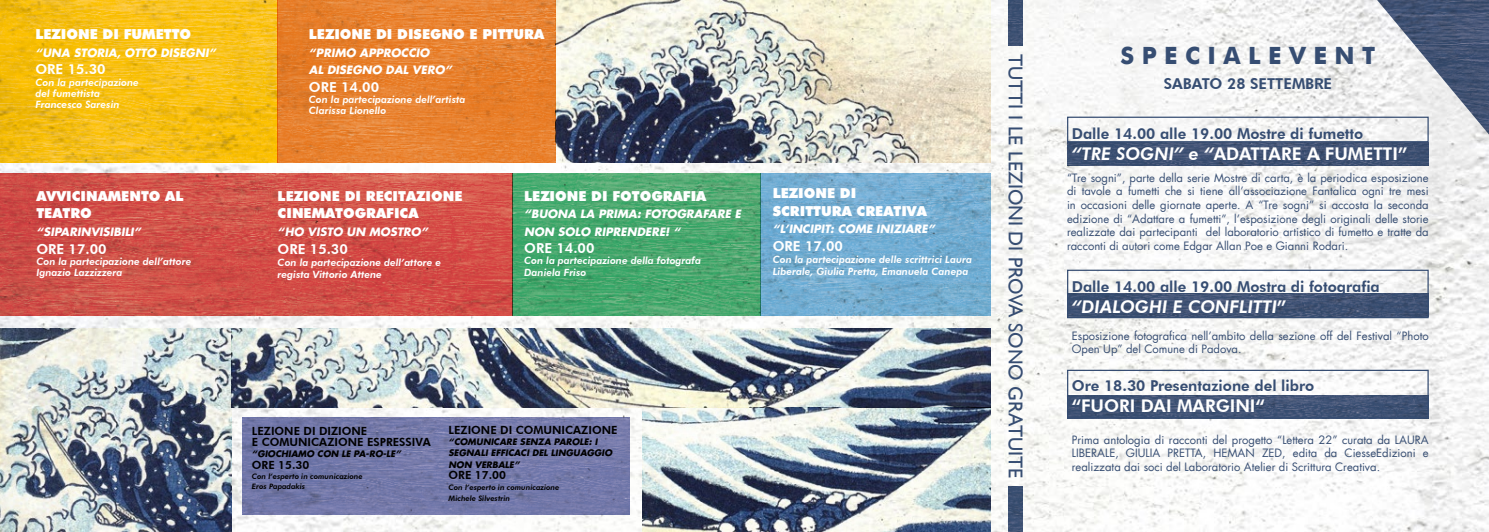
<style>
.page{position:relative;width:1489px;height:532px;background:#fff}
.page>*{position:absolute;margin:0;border:0;box-sizing:border-box;transform-origin:0 0}
.t1{font:700 23.75px "Futura";color:#364d72}
.t2{font:20px "Gill Sans";color:#364d72}
.t3{font:800 17.5px "Futura BT";color:#fff}
.t4{font:italic 800 17.5px "Futura BT";color:#fff}
.t5{font:800 15px "Futura BT";color:#364d72}
.t6{font:900 13.75px/17.5px "Futura";color:#fff}
.t7{font:800 13.75px "Futura BT";color:#fff}
.t8{font:11.25px/13.5px "Futura LT";color:#364d72;text-align:justify}
.t9{font:italic 700 11.25px/17.5px "Futura LT";color:#fff}
.t10{font:800 11.25px/11.2px "Futura BT";color:#000}
.t11{font:italic 800 10px/11.2px "Futura BT";color:#fff}
.t12{font:italic 700 8.75px/11.2px "Futura LT";color:#000}
.t13{font:italic 800 7.5px/10px "Futura BT";color:#000}
.s1{font-style:italic}
.s2{font-style:normal}
</style>
<div class="page">
<img style="left:0;top:0;width:1488px;height:531px">
<img style="left:0;top:0;width:990px;height:162px">
<img style="left:0;top:173px;width:990px;height:142px">
<img style="left:242px;top:418px;width:387px;height:96px">
<img style="left:1068px;top:294px;width:358px;height:22px">
<img style="left:1066px;top:142px;width:362px;height:23px">
<img style="left:231px;top:328px;width:759px;height:79px">
<img style="left:0;top:328px;width:231px;height:203px">
<img style="left:1068px;top:395px;width:358px;height:21px">
<img style="left:1008px;top:0;width:14px;height:45px">
<img style="left:1008px;top:486px;width:14px;height:45px">
<img style="left:1375px;top:0;width:113px;height:136px">
<img style="left:643px;top:407px;width:347px;height:124px">
<div style="left:1066px;top:117px;width:362px;height:25px;border:1px solid #364d72"></div>
<div style="left:1066px;top:269px;width:362px;height:49px;border:1px solid #364d72"></div>
<div style="left:1066px;top:369px;width:362px;height:49px;border:1px solid #364d72"></div>
<p class="t6" style="left:35px;top:25px;width:157px">LEZIONE DI FUMETTO</p>
<p class="t9" style="left:35px;top:44px;width:182px">“UNA STORIA, OTTO DISEGNI”</p>
<p class="t7" style="left:35px;top:61px;width:72px">ORE 15.30</p>
<p class="t11" style="left:35px;top:76px;width:105px">Con la partecipazione del fumettista<br>Francesco Saresin</p>
<p class="t6" style="left:36px;top:186px;width:148px">AVVICINAMENTO AL<br>TEATRO</p>
<p class="t9" style="left:36px;top:223px;width:106px">“SIPARINVISIBILI”</p>
<p class="t7" style="left:36px;top:240px;width:72px">ORE 17.00</p>
<p class="t11" style="left:36px;top:255px;width:156px">Con la partecipazione dell’attore<br>Ignazio Lazzizzera</p>
<p class="t6" style="left:309px;top:25px;width:237px">LEZIONE DI DISEGNO E PITTURA</p>
<p class="t9" style="left:309px;top:44px;width:144px">“PRIMO APPROCCIO<br>AL DISEGNO DAL VERO”</p>
<p class="t7" style="left:309px;top:79px;width:72px">ORE 14.00</p>
<p class="t11" style="left:309px;top:94px;width:158px">Con la partecipazione dell’artista<br>Clarissa Lionello</p>
<p class="t6" style="left:277px;top:186px;width:186px">LEZIONE DI RECITAZIONE<br>CINEMATOGRAFICA</p>
<p class="t9" style="left:277px;top:223px;width:152px">“HO VISTO UN MOSTRO”</p>
<p class="t7" style="left:277px;top:240px;width:72px">ORE 15.30</p>
<p class="t11" style="left:277px;top:256px;width:165px;line-height:12px">Con la partecipazione dell’attore e regista Vittorio Attene</p>
<p class="t6" style="left:524px;top:186px;width:184px">LEZIONE DI FOTOGRAFIA</p>
<p class="t9" style="left:524px;top:205px;width:218px">“BUONA LA PRIMA: FOTOGRAFARE E<br>NON SOLO RIPRENDERE! “</p>
<p class="t7" style="left:524px;top:239px;width:72px">ORE 14.00</p>
<p class="t11" style="left:524px;top:254px;width:178px;line-height:12px">Con la partecipazione della fotografa<br>Daniela Friso</p>
<p class="t6" style="left:772px;top:184px;width:156px">LEZIONE DI<br>SCRITTURA CREATIVA</p>
<p class="t9" style="left:772px;top:220px;width:163px">“L’INCIPIT: COME INIZIARE”</p>
<p class="t7" style="left:772px;top:237px;width:72px">ORE 17.00</p>
<p class="t11" style="left:772px;top:253px;width:201px;line-height:12px">Con la partecipazione delle scrittrici Laura<br>Liberale, Giulia Pretta, Emanuela Canepa</p>
<p class="t10" style="left:252px;top:425px;width:180px">LEZIONE DI DIZIONE<br>E COMUNICAZIONE ESPRESSIVA</p>
<p class="t12" style="left:252px;top:448px;width:150px">“GIOCHIAMO CON LE PA-RO-LE”</p>
<p class="t10" style="left:252px;top:458px;width:59px">ORE 15.30</p>
<p class="t13" style="left:252px;top:470px;width:112px">Con l’esperto in comunicazione<br>Eros Papadakis</p>
<p class="t10" style="left:448px;top:424px;width:170px">LEZIONE DI COMUNICAZIONE</p>
<p class="t12" style="left:448px;top:436px;width:165px">“COMUNICARE SENZA PAROLE: I<br>SEGNALI EFFICACI DEL LINGUAGGIO<br>NON VERBALE”</p>
<p class="t10" style="left:448px;top:469px;width:59px">ORE 17.00</p>
<p class="t13" style="left:448px;top:481px;width:112px;line-height:11.2px">Con l’esperto in comunicazione<br>Michele Silvestrin</p>
<h2 class="t2" style="left:1027px;top:54px;width:425px;rotate:90deg">TUTTI I LE LEZIONI DI PROVA SONO GRATUITE</h2>
<h1 class="t1" style="left:1120px;top:38px;width:256px">S P E C I A L E V E N T</h1>
<h3 class="t5" style="left:1163px;top:75px;width:170px">SABATO 28 SETTEMBRE</h3>
<h3 class="t5" style="left:1071px;top:124px;width:293px">Dalle 14.00 alle 19.00 Mostre di fumetto</h3>
<h3 class="t3" style="left:1071px;top:143px;width:337px"><span class="s1">“TRE SOGNI” e “</span>ADATTARE A FUMETTI”</h3>
<p class="t8" style="left:1066px;top:171px;width:363px">“Tre sogni”, parte della serie Mostre di carta, è la periodica esposizione di tavole a fumetti che si tiene all’associazione Fantalica ogni tre mesi in occasioni delle giornate aperte. A “Tre sogni” si accosta la seconda edizione di “Adattare a fumetti”, l’esposizione degli originali delle storie realizzate dai partecipanti del laboratorio artistico di fumetto e tratte da racconti di autori come Edgar Allan Poe e Gianni Rodari.</p>
<h3 class="t5" style="left:1071px;top:277px;width:309px">Dalle 14.00 alle 19.00 Mostra di fotografia</h3>
<h3 class="t4" style="left:1071px;top:296px;width:216px">“DIALOGHI E CONFLITTI<span class="s2">”</span></h3>
<p class="t8" style="left:1071px;top:329px;width:358px">Esposizione fotografica nell’ambito della sezione off del Festival “Photo<br>Open Up” del Comune di Padova.</p>
<h3 class="t5" style="left:1071px;top:376px;width:244px">Ore 18.30 Presentazione del libro</h3>
<h3 class="t3" style="left:1071px;top:395px;width:194px">“FUORI DAI MARGINI“</h3>
<p class="t8" style="left:1071px;top:432px;width:358px">Prima antologia di racconti del progetto “Lettera 22” curata da LAURA LIBERALE, GIULIA PRETTA, HEMAN ZED, edita da CiesseEdizioni e realizzata dai soci del Laboratorio Atelier di Scrittura Creativa.</p>
</div>
